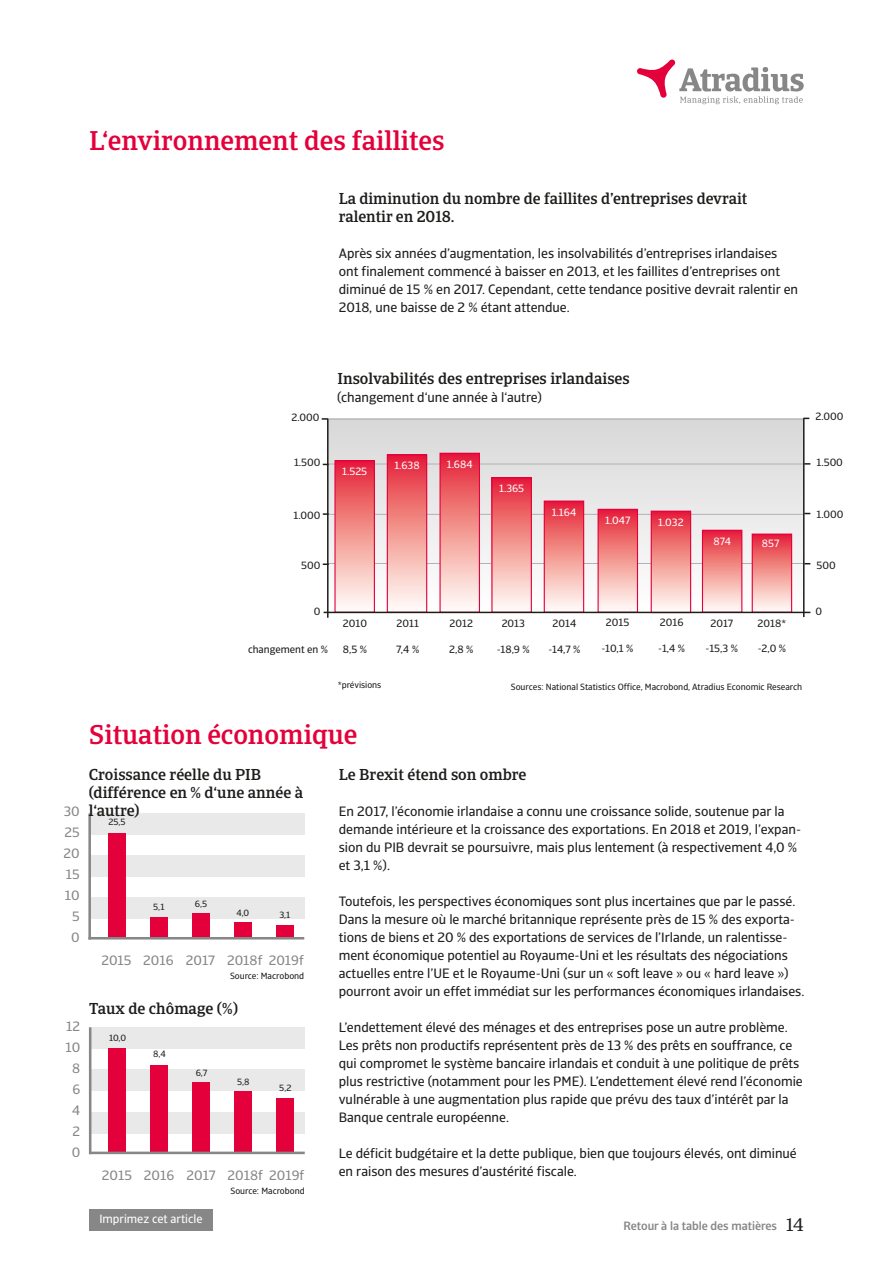
<style>
.page{position:relative;width:893px;height:1263px;background:#fff}
.page>*{position:absolute;margin:0;border:0;box-sizing:border-box;transform-origin:0 0}
.t1{font:500 27px "Catalana";color:#e4003a}
.t2{font:18px "Catalana";color:#1d1d1b}
.t3{font:500 15.75px/18px "Catalana";color:#1d1d1b}
.t4{font:13.5px/18px "Catalana Sans";color:#1d1d1b}
.t5{font:13.5px/21px "Catalana Sans";color:#878787;text-align:right}
.t6{font:500 12px "Catalana Sans";color:#878787}
.t7{font:12px "Catalana Sans";color:#fff}
.t8{font:10.5px "Catalana Sans";color:#1d1d1b}
.t9{font:10.5px "Catalana Sans";color:#fff}
.t10{font:9px "Catalana Sans";color:#1d1d1b}
</style>
<div class="page">
<div style="left:89px;top:813px;width:215px;height:21px;background:#e9e9e9"></div>
<div style="left:90px;top:1027px;width:215px;height:21px;background:#e9e9e9"></div>
<svg style="left:637px;top:60px;width:167px;height:44px"></svg>
<div style="left:89px;top:1210px;width:124px;height:21px;background:#878787"></div>
<div style="left:89px;top:855px;width:215px;height:21px;background:#e9e9e9"></div>
<div style="left:89px;top:897px;width:215px;height:21px;background:#e9e9e9"></div>
<hr style="left:88px;top:813px;width:3px;height:126px;background:#878787">
<div style="left:108px;top:834px;width:17px;height:104px;background:#e4003a"></div>
<div style="left:150px;top:918px;width:17px;height:20px;background:#e4003a"></div>
<div style="left:192px;top:914px;width:17px;height:24px;background:#e4003a"></div>
<div style="left:234px;top:922px;width:17px;height:16px;background:#e4003a"></div>
<div style="left:276px;top:925px;width:17px;height:13px;background:#e4003a"></div>
<hr style="left:88px;top:937px;width:216px;height:2px;background:#878787">
<div style="left:90px;top:1070px;width:215px;height:21px;background:#e9e9e9"></div>
<div style="left:90px;top:1112px;width:215px;height:21px;background:#e9e9e9"></div>
<hr style="left:89px;top:1027px;width:2px;height:127px;background:#878787">
<div style="left:109px;top:1048px;width:17px;height:105px;background:#e4003a"></div>
<div style="left:151px;top:1065px;width:17px;height:88px;background:#e4003a"></div>
<div style="left:193px;top:1083px;width:17px;height:70px;background:#e4003a"></div>
<div style="left:235px;top:1092px;width:17px;height:61px;background:#e4003a"></div>
<div style="left:277px;top:1098px;width:17px;height:55px;background:#e4003a"></div>
<hr style="left:89px;top:1151px;width:216px;height:3px;background:#878787">
<svg style="left:329px;top:420px;width:474px;height:192px"></svg>
<svg style="left:804px;top:463px;width:6px;height:2px"></svg>
<hr style="left:328px;top:464px;width:475px;height:1px;background:#b3b2b2">
<hr style="left:328px;top:419px;width:475px;height:1px;background:#b3b2b2">
<hr style="left:328px;top:514px;width:475px;height:1px;background:#b3b2b2">
<hr style="left:328px;top:563px;width:475px;height:1px;background:#b3b2b2">
<div style="left:440px;top:453px;width:39px;height:159px;background:linear-gradient(to bottom,#e52533,#fffff9)"></div>
<div style="left:439px;top:453px;width:41px;height:160px;border:1px solid #e4003a"></div>
<div style="left:492px;top:478px;width:39px;height:134px;background:linear-gradient(to bottom,#e52634,#fffff7)"></div>
<div style="left:491px;top:477px;width:41px;height:136px;border:1px solid #e4003a"></div>
<div style="left:544px;top:501px;width:40px;height:111px;background:linear-gradient(to bottom,#e52533,#fffff8)"></div>
<div style="left:544px;top:500px;width:40px;height:113px;border:1px solid #e4003a"></div>
<div style="left:702px;top:530px;width:40px;height:82px;background:linear-gradient(to bottom,#e52633,#fffff4)"></div>
<div style="left:702px;top:530px;width:40px;height:83px;border:1px solid #e4003a"></div>
<div style="left:335px;top:461px;width:39px;height:151px;background:linear-gradient(to bottom,#e52634,#fffff9)"></div>
<div style="left:334px;top:460px;width:41px;height:153px;border:1px solid #e4003a"></div>
<div style="left:387px;top:455px;width:40px;height:157px;background:linear-gradient(to bottom,#e52633,#fffff9)"></div>
<div style="left:387px;top:454px;width:40px;height:159px;border:1px solid #e4003a"></div>
<div style="left:598px;top:509px;width:39px;height:103px;background:linear-gradient(to bottom,#e52533,#fffff7)"></div>
<div style="left:598px;top:509px;width:40px;height:104px;border:1px solid #e4003a"></div>
<div style="left:651px;top:511px;width:40px;height:101px;background:linear-gradient(to bottom,#e52633,#fffff7)"></div>
<div style="left:651px;top:511px;width:40px;height:102px;border:1px solid #e4003a"></div>
<hr style="left:327px;top:419px;width:2px;height:199px;background:#1d1d1b">
<hr style="left:803px;top:419px;width:1px;height:198px;background:#1d1d1b">
<div style="left:752px;top:534px;width:40px;height:78px;background:linear-gradient(to bottom,#e52634,#fffff4)"></div>
<div style="left:752px;top:534px;width:40px;height:79px;border:1px solid #e4003a"></div>
<hr style="left:324px;top:612px;width:486px;height:1px;background:#1d1d1b">
<h1 class="t1" style="left:89px;top:124px;width:357px">L‘environnement des faillites</h1>
<p class="t3" style="left:339px;top:189px;width:410px">La diminution du nombre de faillites d’entreprises devrait ralentir en 2018.</p>
<p class="t4" style="left:339px;top:244px;width:461px">Après six années d’augmentation, les insolvabilités d’entreprises irlandaises ont finalement commencé à baisser en 2013, et les faillites d’entreprises ont diminué de 15 % en 2017. Cependant, cette tendance positive devrait ralentir en 2018, une baisse de 2 % étant attendue.</p>
<p class="t3" style="left:337px;top:369px;width:294px">Insolvabilités des entreprises irlandaises</p>
<p class="t4" style="left:337px;top:388px;width:206px">(changement d‘une année à l‘autre)</p>
<p class="t8" style="left:291px;top:411px;width:30px">2.000</p>
<p class="t8" style="left:815px;top:410px;width:30px">2.000</p>
<p class="t8" style="left:294px;top:456px;width:28px">1.500</p>
<p class="t8" style="left:816px;top:456px;width:28px">1.500</p>
<p class="t9" style="left:447px;top:457px;width:27px">1.684</p>
<p class="t9" style="left:394px;top:459px;width:27px">1.638</p>
<p class="t9" style="left:342px;top:465px;width:27px">1.525</p>
<p class="t9" style="left:499px;top:482px;width:27px">1.365</p>
<p class="t9" style="left:552px;top:506px;width:26px">1.164</p>
<p class="t8" style="left:293px;top:509px;width:29px">1.000</p>
<p class="t8" style="left:816px;top:508px;width:29px">1.000</p>
<p class="t9" style="left:605px;top:514px;width:27px">1.047</p>
<p class="t9" style="left:658px;top:516px;width:27px">1.032</p>
<p class="t9" style="left:713px;top:535px;width:19px">874</p>
<p class="t9" style="left:762px;top:537px;width:19px">857</p>
<p class="t8" style="left:301px;top:559px;width:21px">500</p>
<p class="t8" style="left:816px;top:559px;width:21px">500</p>
<p class="t8" style="left:314px;top:605px;width:8px">0</p>
<p class="t8" style="left:248px;top:642px;width:81px">changement en %</p>
<p class="t8" style="left:343px;top:617px;width:26px">2010</p>
<p class="t8" style="left:343px;top:642px;width:26px">8,5 %</p>
<p class="t10" style="left:338px;top:679px;width:45px">*prévisions</p>
<p class="t8" style="left:397px;top:617px;width:24px">2011</p>
<p class="t8" style="left:396px;top:642px;width:24px">7,4 %</p>
<p class="t8" style="left:450px;top:617px;width:25px">2012</p>
<p class="t8" style="left:449px;top:642px;width:26px">2,8 %</p>
<p class="t8" style="left:502px;top:617px;width:25px">2013</p>
<p class="t8" style="left:497px;top:642px;width:34px">-18,9 %</p>
<p class="t8" style="left:552px;top:617px;width:25px">2014</p>
<p class="t8" style="left:548px;top:642px;width:33px">-14,7 %</p>
<p class="t8" style="left:606px;top:616px;width:25px">2015</p>
<p class="t8" style="left:660px;top:616px;width:25px">2016</p>
<p class="t8" style="left:602px;top:642px;width:33px">-10,1 %</p>
<p class="t8" style="left:658px;top:642px;width:28px">-1,4 %</p>
<p class="t8" style="left:710px;top:617px;width:24px">2017</p>
<p class="t8" style="left:706px;top:642px;width:34px">-15,3 %</p>
<p class="t8" style="left:758px;top:617px;width:30px">2018*</p>
<p class="t8" style="left:758px;top:642px;width:30px">-2,0 %</p>
<p class="t10" style="left:511px;top:681px;width:293px">Sources: National Statistics Office, Macrobond, Atradius Economic Research</p>
<p class="t8" style="left:815px;top:605px;width:8px">0</p>
<p class="t5" style="left:64px;top:801px;width:18px">30<br>25<br>20<br>15<br>10<br>5<br>0</p>
<p class="t5" style="left:65px;top:1016px;width:16px;text-align:center">12<br>10<br>8<br>6<br>4<br>2<br>0</p>
<h1 class="t1" style="left:89px;top:718px;width:270px">Situation économique</h1>
<p class="t3" style="left:89px;top:765px;width:216px">Croissance réelle du PIB (différence en % d‘une année à l‘autre)</p>
<p class="t10" style="left:108px;top:817px;width:19px">25,5</p>
<p class="t10" style="left:153px;top:902px;width:13px">5,1</p>
<p class="t10" style="left:195px;top:899px;width:14px">6,5</p>
<p class="t10" style="left:236px;top:907px;width:14px">4,0</p>
<p class="t10" style="left:279px;top:909px;width:13px">3,1</p>
<p class="t5" style="left:101px;top:950px;width:204px">2015 2016 2017 2018f 2019f</p>
<p class="t10" style="left:230px;top:971px;width:76px">Source: Macrobond</p>
<p class="t3" style="left:89px;top:999px;width:150px">Taux de chômage (%)</p>
<p class="t10" style="left:109px;top:1033px;width:19px">10,0</p>
<p class="t10" style="left:153px;top:1048px;width:14px">8,4</p>
<p class="t10" style="left:196px;top:1067px;width:13px">6,7</p>
<p class="t10" style="left:237px;top:1076px;width:14px">5,8</p>
<p class="t10" style="left:279px;top:1083px;width:14px">5,2</p>
<p class="t5" style="left:102px;top:1165px;width:204px">2015 2016 2017 2018f 2019f</p>
<p class="t10" style="left:230px;top:1185px;width:76px">Source: Macrobond</p>
<p class="t7" style="left:99px;top:1212px;width:105px">Imprimez cet article</p>
<p class="t3" style="left:339px;top:765px;width:189px">Le Brexit étend son ombre</p>
<p class="t4" style="left:339px;top:802px;width:464px">En 2017, l’économie irlandaise a connu une croissance solide, soutenue par la demande intérieure et la croissance des exportations. En 2018 et 2019, l’expan&shy;sion du PIB devrait se poursuivre, mais plus lentement (à respectivement 4,0 % et 3,1 %).</p>
<p class="t4" style="left:339px;top:892px;width:467px">Toutefois, les perspectives économiques sont plus incertaines que par le passé.<br>Dans la mesure où le marché britannique représente près de 15 % des exporta&shy;tions de biens et 20 % des exportations de services de l’Irlande, un ralentisse&shy;ment économique potentiel au Royaume-Uni et les résultats des négociations actuelles entre l’UE et le Royaume-Uni (sur un « soft leave » ou « hard leave ») pourront avoir un effet immédiat sur les performances économiques irlandaises.</p>
<p class="t4" style="left:339px;top:1018px;width:465px">L’endettement élevé des ménages et des entreprises pose un autre problème.<br>Les prêts non productifs représentent près de 13 % des prêts en souffrance, ce qui compromet le système bancaire irlandais et conduit à une politique de prêts plus restrictive (notamment pour les PME). L’endettement élevé rend l’économie vulnérable à une augmentation plus rapide que prévu des taux d’intérêt par la Banque centrale européenne.</p>
<p class="t4" style="left:339px;top:1144px;width:459px">Le déficit budgétaire et la dette publique, bien que toujours élevés, ont diminué en raison des mesures d’austérité fiscale.</p>
<p class="t6" style="left:624px;top:1218px;width:155px">Retour à la table des matières</p>
<h2 class="t2" style="left:786px;top:1214px;width:19px">14</h2>
</div>
